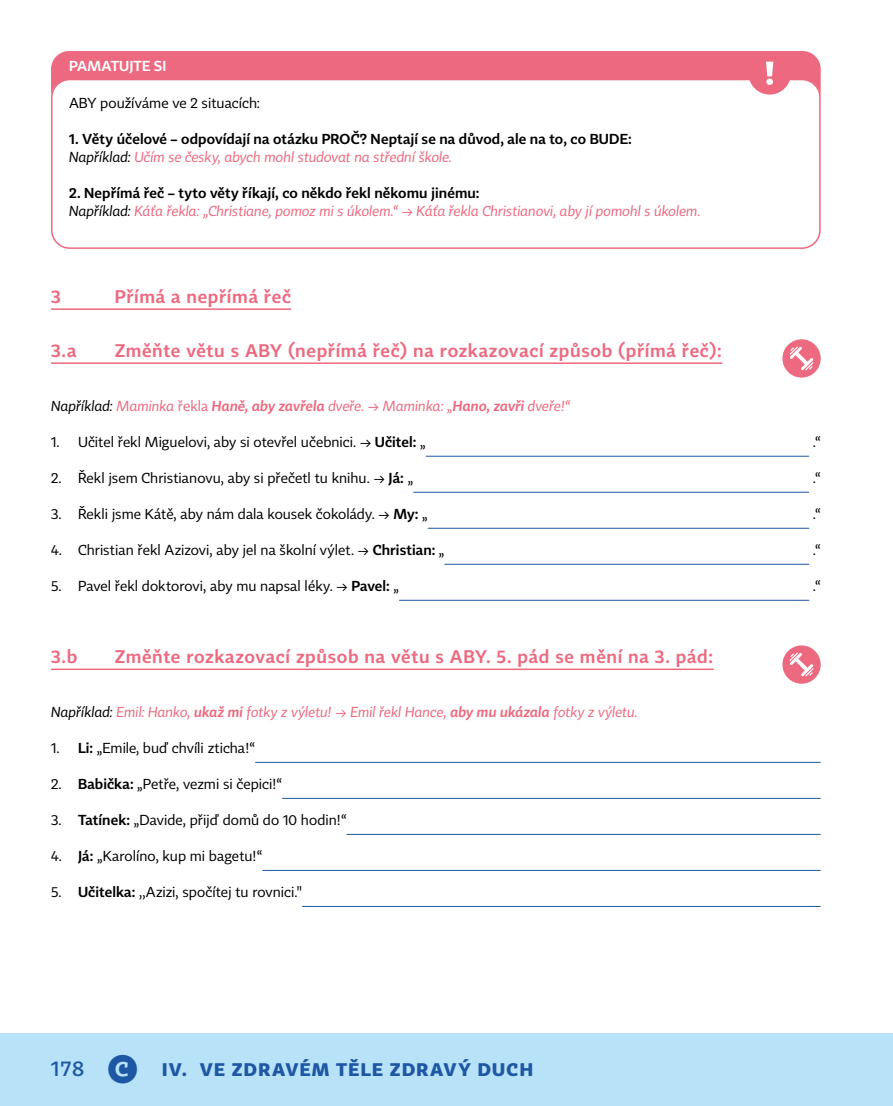
<style>
.page{position:relative;width:893px;height:1106px;background:#fff}
.page>*{position:absolute;margin:0;border:0;box-sizing:border-box;transform-origin:0 0}
.t1{font:600 18px "Tabac Sans";letter-spacing:.04em;color:#ed697f}
.t2{font:700 18px "Tabac Sans";letter-spacing:.08em;color:#1e57a3}
.t3{font:14.25px "Tabac Sans";color:#000}
.t4{font:italic 14.25px/18px "Tabac Sans";color:#ed697f}
.t5{font:600 14.25px/18px "Tabac Sans";letter-spacing:.005em;color:#000}
.t6{font:600 14.25px "Tabac Sans";letter-spacing:.005em;color:#fff}
.s1{font-weight:400;font-style:italic}
.s2{font-weight:400;font-style:italic;color:#ed697f}
.s3{font-weight:600;font-style:normal;color:#000}
.s4{color:#000}
.s5{font-style:normal}
.s6{font-weight:600}
.s7{font-style:italic}
.s8{font-weight:500;font-size:21px}
.s9{font-weight:500;font-size:39px}
</style>
<div class="page">
<div style="left:0;top:1033px;width:893px;height:73px;background:#b7e2f8"></div>
<div style="left:51px;top:51px;width:770px;height:61px;background:#ed697f;border-radius:18px"></div>
<div style="left:51px;top:80px;width:770px;height:169px;background:#fff;border-radius:18px"></div>
<div style="left:51px;top:79px;width:770px;height:170px;border:2px solid #ed697f;border-radius:18px"></div>
<hr style="left:51px;top:308px;width:240px;height:2px;background:#ed697f">
<hr style="left:51px;top:362px;width:671px;height:2px;background:#ed697f">
<hr style="left:426px;top:456px;width:383px;height:1px;background:#1e57a3">
<hr style="left:413px;top:492px;width:396px;height:1px;background:#1e57a3">
<hr style="left:428px;top:528px;width:381px;height:1px;background:#1e57a3">
<hr style="left:444px;top:564px;width:365px;height:1px;background:#1e57a3">
<hr style="left:399px;top:600px;width:410px;height:1px;background:#1e57a3">
<hr style="left:51px;top:668px;width:663px;height:2px;background:#ed697f">
<hr style="left:255px;top:762px;width:566px;height:1px;background:#1e57a3">
<hr style="left:282px;top:798px;width:539px;height:1px;background:#1e57a3">
<hr style="left:347px;top:834px;width:474px;height:1px;background:#1e57a3">
<hr style="left:262px;top:870px;width:559px;height:1px;background:#1e57a3">
<hr style="left:302px;top:906px;width:519px;height:1px;background:#1e57a3">
<div style="left:748px;top:52px;width:43px;height:43px;background:#ed697f;border-radius:50%"></div>
<svg style="left:766px;top:62px;width:7px;height:23px"></svg>
<div style="left:782px;top:339px;width:39px;height:38px;background:#ed697f;border-radius:50%"></div>
<svg style="left:790px;top:346px;width:23px;height:24px"></svg>
<div style="left:782px;top:645px;width:39px;height:38px;background:#ed697f;border-radius:50%"></div>
<svg style="left:790px;top:652px;width:23px;height:24px"></svg>
<p class="t6" style="left:69px;top:57px;width:99px">PAMATUJTE SI</p>
<p class="t3" style="left:69px;top:94px;width:192px">ABY používáme ve 2 situacích:</p>
<p class="t5" style="left:69px;top:130px;width:564px">1. Věty účelové – odpovídají na otázku PROČ? Neptají se na důvod, ale na to, co BUDE:<br><span class="s1">Například:</span> <span class="s2">Učím se česky, abych mohl studovat na střední škole.</span></p>
<p class="t4" style="left:69px;top:184px;width:633px"><span class="s3">2. Nepřímá řeč – tyto věty říkají, co někdo řekl někomu jinému:<br></span><span class="s4">Například:</span> Káťa řekla: „Christiane, pomoz mi s úkolem.“ → Káťa řekla Christianovi, aby jí pomohl s úkolem.</p>
<p class="t1" style="left:51px;top:286px;width:11px">3</p>
<p class="t1" style="left:115px;top:286px;width:178px">Přímá a nepřímá řeč</p>
<p class="t1" style="left:51px;top:340px;width:27px">3.a</p>
<p class="t1" style="left:115px;top:340px;width:608px">Změňte větu s ABY (nepřímá řeč) na rozkazovací způsob (přímá řeč):</p>
<p class="t4" style="left:51px;top:397px;width:521px"><span class="s4">Například:</span> Maminka <span class="s5">řekla</span> <span class="s6">Haně, aby zavřela</span> dveře. → Maminka: „<span class="s6">Hano, zavři</span> dveře!“</p>
<p class="t3" style="left:51px;top:433px;width:376px">1. Učitel řekl Miguelovi, aby si otevřel učebnici. <span class="s7">→</span> <span class="s6">Učitel:</span> „</p>
<p class="t3" style="left:813px;top:433px;width:9px">.“</p>
<p class="t3" style="left:51px;top:469px;width:364px">2. Řekl jsem Christianovu, aby si přečetl tu knihu. <span class="s7">→</span> <span class="s6">Já:</span> „</p>
<p class="t3" style="left:813px;top:469px;width:9px">.“</p>
<p class="t3" style="left:51px;top:505px;width:378px">3. Řekli jsme Kátě, aby nám dala kousek čokolády. <span class="s7">→</span> <span class="s6">My:</span> „</p>
<p class="t3" style="left:813px;top:505px;width:9px">.“</p>
<p class="t3" style="left:51px;top:541px;width:395px">4. Christian řekl Azizovi, aby jel na školní výlet. <span class="s7">→</span> <span class="s6">Christian:</span> „</p>
<p class="t3" style="left:813px;top:541px;width:9px">.“</p>
<p class="t3" style="left:51px;top:577px;width:350px">5. Pavel řekl doktorovi, aby mu napsal léky. <span class="s7">→</span> <span class="s6">Pavel:</span> „</p>
<p class="t3" style="left:813px;top:577px;width:9px">.“</p>
<p class="t1" style="left:51px;top:646px;width:28px">3.b</p>
<p class="t1" style="left:115px;top:646px;width:600px">Změňte rozkazovací způsob na větu s ABY. 5. pád se mění na 3. pád:</p>
<p class="t4" style="left:51px;top:703px;width:588px"><span class="s4">Například:</span> Emil: Hanko, <span class="s6">ukaž mi</span> fotky z výletu! → Emil řekl Hance, <span class="s6">aby mu ukázala</span> fotky z výletu.</p>
<p class="t3" style="left:51px;top:739px;width:206px">1. <span class="s6">Li:</span> „Emile, buď chvíli zticha!“</p>
<p class="t3" style="left:51px;top:775px;width:233px">2. <span class="s6">Babička:</span> „Petře, vezmi si čepici!“</p>
<p class="t3" style="left:51px;top:811px;width:297px">3. <span class="s6">Tatínek:</span> „Davide, přijď domů do 10 hodin!“</p>
<p class="t3" style="left:51px;top:847px;width:213px">4. <span class="s6">Já:</span> „Karolíno, kup mi bagetu!“</p>
<p class="t3" style="left:51px;top:883px;width:253px">5. <span class="s6">Učitelka:</span> ,,Azizi, spočítej tu rovnici."</p>
<p class="t2" style="left:51px;top:1058px;width:483px"><span class="s8">178</span> <span class="s9">C</span> IV. VE ZDRAVÉM TĚLE ZDRAVÝ DUCH</p>
</div>
